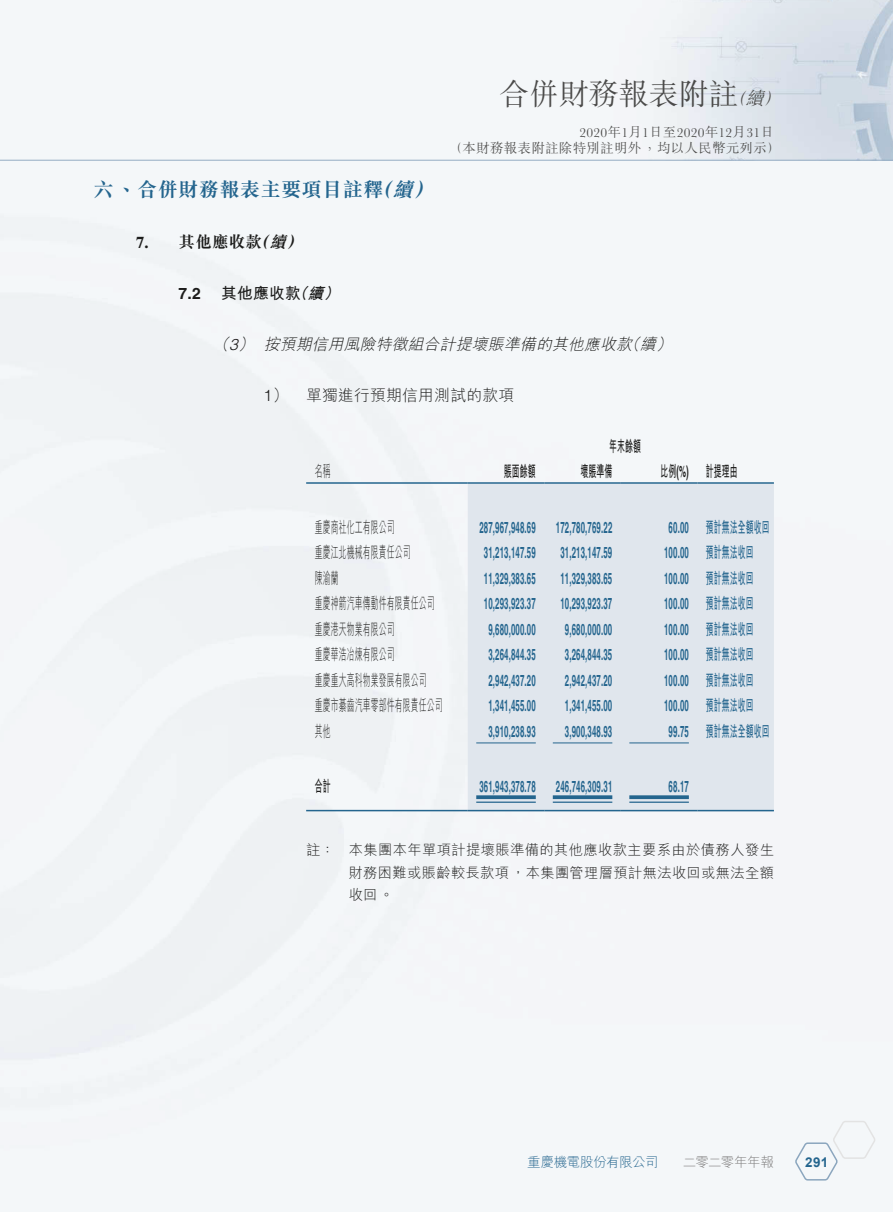
<style>
.page{position:relative;width:893px;height:1212px;background:#fff}
.page>*{position:absolute;margin:0;border:0;box-sizing:border-box;transform-origin:0 0}
.t1{font:300 30px "M Sung HK";letter-spacing:-.005em;color:#4a4a49}
.t2{font:700 20.25px "M Sung HK";letter-spacing:.015em;color:#24658e}
.t3{font:700 16.5px "M Sung HK";letter-spacing:.015em;color:#1c1c1b}
.t4{font:700 15.75px "Helvetica LT Std";letter-spacing:.015em;color:#24658e;scale:.5 1}
.t5{font:300 15.75px "M Hei HK";letter-spacing:.015em;color:#1c1c1b;scale:.5 1}
.t6{font:italic 300 15.75px "M Hei HK";color:#1c1c1b}
.t7{font:700 15.75px "M Hei HK";letter-spacing:.015em;color:#24658e;scale:.5 1}
.t8{font:700 15.75px "M Hei HK";letter-spacing:.015em;color:#1c1c1b;scale:.5 1}
.t9{font:300 15.75px "M Hei HK";letter-spacing:.015em;color:#1c1c1b}
.t10{font:700 15.75px "M Hei HK";letter-spacing:.015em;color:#1c1c1b}
.t11{font:700 15.75px "Helvetica LT Std";color:#1c1c1b}
.t12{font:300 14.25px/22.5px "M Hei HK";letter-spacing:.025em;color:#1c1c1b;text-align:justify}
.t13{font:300 13.5px/16.5px "M Sung HK";letter-spacing:.02em;color:#4a4a49}
.t14{font:300 13.5px "M Hei HK";letter-spacing:-.03em;color:#24658e}
.t15{font:300 13.5px "M Hei HK";letter-spacing:-.045em;color:#7c7b7b}
.t16{font:700 13.5px "Arial";color:#24658e}
.s1{font-style:italic;font-size:18px}
.s2{font-style:italic}
.s3{font-family:"Times LT Std"}
.s4{font-family:"Helvetica LT Std"}
.s5{font-family:"M Hei HK"}
</style>
<div class="page">
<div style="left:1px;top:0;width:892px;height:1212px;background:#f4f7f9"></div>
<img style="left:457px;top:0;width:436px;height:160px">
<hr style="left:0;top:0;width:1px;height:1212px;background:#24658e">
<hr style="left:0;top:160px;width:893px;height:1px;background:#95adc4">
<svg style="left:795px;top:1121px;width:80px;height:60px"></svg>
<div style="left:468px;top:484px;width:306px;height:326px;background:#e0e6ed"></div>
<hr style="left:306px;top:482px;width:162px;height:2px;background:#24658e">
<hr style="left:468px;top:482px;width:76px;height:2px;background:#24658e">
<hr style="left:544px;top:482px;width:77px;height:2px;background:#24658e">
<hr style="left:621px;top:482px;width:76px;height:2px;background:#24658e">
<hr style="left:697px;top:482px;width:77px;height:2px;background:#24658e">
<hr style="left:476px;top:742px;width:60px;height:1px;background:#24658e">
<hr style="left:553px;top:742px;width:59px;height:1px;background:#24658e">
<hr style="left:629px;top:742px;width:60px;height:1px;background:#24658e">
<svg style="left:476px;top:795px;width:60px;height:4px"></svg>
<hr style="left:476px;top:801px;width:60px;height:2px;background:#24658e">
<svg style="left:553px;top:795px;width:59px;height:4px"></svg>
<hr style="left:553px;top:801px;width:59px;height:2px;background:#24658e">
<svg style="left:629px;top:795px;width:60px;height:4px"></svg>
<hr style="left:629px;top:801px;width:60px;height:2px;background:#24658e">
<hr style="left:306px;top:810px;width:162px;height:1px;background:#24658e">
<hr style="left:468px;top:810px;width:76px;height:1px;background:#24658e">
<hr style="left:544px;top:810px;width:77px;height:1px;background:#24658e">
<hr style="left:621px;top:810px;width:76px;height:1px;background:#24658e">
<hr style="left:697px;top:810px;width:77px;height:1px;background:#24658e">
<h1 class="t1" style="left:499px;top:73px;width:289px">合併財務報表附註<span class="s1">（續）</span></h1>
<p class="t13" style="left:449px;top:123px;width:333px;text-indent:131px">2020年1月1日至2020年12月31日（本財務報表附註除特別註明外，均以人民幣元列示）</p>
<p class="t2" style="left:94px;top:175px;width:347px">六、合併財務報表主要項目註釋<span class="s2">（續）</span></p>
<p class="t3" style="left:136px;top:230px;width:173px"><span class="s3">7.</span> 其他應收款<span class="s2">（續）</span></p>
<p class="t11" style="left:179px;top:284px;width:24px">7.2</p>
<p class="t10" style="left:221px;top:281px;width:125px">其他應收款<span class="s2">（續）</span></p>
<p class="t6" style="left:213px;top:333px;width:465px">（<span class="s4">3</span>）按預期信用風險特徵組合計提壞賬準備的其他應收款（續）</p>
<p class="t9" style="left:264px;top:384px;width:252px"><span class="s4">1</span>） 單獨進行預期信用測試的款項</p>
<p class="t8" style="left:609px;top:434px;width:65px">年末餘額</p>
<p class="t5" style="left:315px;top:460px;width:33px">名稱</p>
<p class="t8" style="left:504px;top:460px;width:65px">賬面餘額</p>
<p class="t8" style="left:580px;top:460px;width:65px">壞賬準備</p>
<p class="t8" style="left:660px;top:460px;width:156px">比例<span class="s4">(%)</span> 計提理由</p>
<p class="t5" style="left:315px;top:516px;width:161px">重慶商社化工有限公司</p>
<p class="t4" style="left:479px;top:518px;width:114px">287,967,948.69</p>
<p class="t4" style="left:556px;top:518px;width:114px">172,780,769.22</p>
<p class="t7" style="left:669px;top:515px;width:204px"><span class="s4">60.00</span> 預計無法全額收回</p>
<p class="t5" style="left:315px;top:541px;width:193px">重慶江北機械有限責任公司</p>
<p class="t4" style="left:484px;top:543px;width:105px">31,213,147.59</p>
<p class="t4" style="left:560px;top:543px;width:105px">31,213,147.59</p>
<p class="t4" style="left:664px;top:543px;width:181px">100.00 <span class="s5">預計無法收回</span></p>
<p class="t5" style="left:315px;top:567px;width:49px">陳渝蘭</p>
<p class="t4" style="left:484px;top:569px;width:105px">11,329,383.65</p>
<p class="t4" style="left:560px;top:569px;width:105px">11,329,383.65</p>
<p class="t4" style="left:664px;top:569px;width:181px">100.00 <span class="s5">預計無法收回</span></p>
<p class="t5" style="left:315px;top:592px;width:241px">重慶神箭汽車傳動件有限責任公司</p>
<p class="t4" style="left:484px;top:594px;width:105px">10,293,923.37</p>
<p class="t4" style="left:560px;top:594px;width:105px">10,293,923.37</p>
<p class="t4" style="left:664px;top:594px;width:181px">100.00 <span class="s5">預計無法收回</span></p>
<p class="t5" style="left:315px;top:618px;width:161px">重慶港天物業有限公司</p>
<p class="t4" style="left:488px;top:620px;width:96px">9,680,000.00</p>
<p class="t4" style="left:565px;top:620px;width:96px">9,680,000.00</p>
<p class="t4" style="left:664px;top:620px;width:181px">100.00 <span class="s5">預計無法收回</span></p>
<p class="t5" style="left:315px;top:643px;width:161px">重慶華浩冶煉有限公司</p>
<p class="t4" style="left:488px;top:645px;width:96px">3,264,844.35</p>
<p class="t4" style="left:565px;top:645px;width:96px">3,264,844.35</p>
<p class="t4" style="left:664px;top:645px;width:181px">100.00 <span class="s5">預計無法收回</span></p>
<p class="t5" style="left:315px;top:669px;width:225px">重慶重大高科物業發展有限公司</p>
<p class="t4" style="left:488px;top:671px;width:96px">2,942,437.20</p>
<p class="t4" style="left:565px;top:671px;width:96px">2,942,437.20</p>
<p class="t4" style="left:664px;top:671px;width:181px">100.00 <span class="s5">預計無法收回</span></p>
<p class="t5" style="left:315px;top:694px;width:258px">重慶市綦齒汽車零部件有限責任公司</p>
<p class="t4" style="left:488px;top:696px;width:96px">1,341,455.00</p>
<p class="t4" style="left:565px;top:696px;width:96px">1,341,455.00</p>
<p class="t4" style="left:664px;top:696px;width:181px">100.00 <span class="s5">預計無法收回</span></p>
<p class="t5" style="left:315px;top:720px;width:33px">其他</p>
<p class="t4" style="left:488px;top:722px;width:96px">3,910,238.93</p>
<p class="t4" style="left:565px;top:722px;width:96px">3,900,348.93</p>
<p class="t7" style="left:669px;top:719px;width:204px"><span class="s4">99.75</span> 預計無法全額收回</p>
<p class="t8" style="left:315px;top:775px;width:33px">合計</p>
<p class="t4" style="left:479px;top:777px;width:114px">361,943,378.78</p>
<p class="t4" style="left:556px;top:777px;width:114px">246,746,309.31</p>
<p class="t4" style="left:669px;top:777px;width:42px">68.17</p>
<p class="t12" style="left:349px;top:838px;width:427px;text-indent:-43px">註： 本集團本年單項計提壞賬準備的其他應收款主要系由於債務人發生財務困難或賬齡較長款項，本集團管理層預計無法收回或無法全額收回。</p>
<p class="t14" style="left:527px;top:1153px;width:133px">重慶機電股份有限公司</p>
<p class="t15" style="left:683px;top:1153px;width:93px">二零二零年年報</p>
<p class="t16" style="left:805px;top:1152px;width:24px">291</p>
</div>
